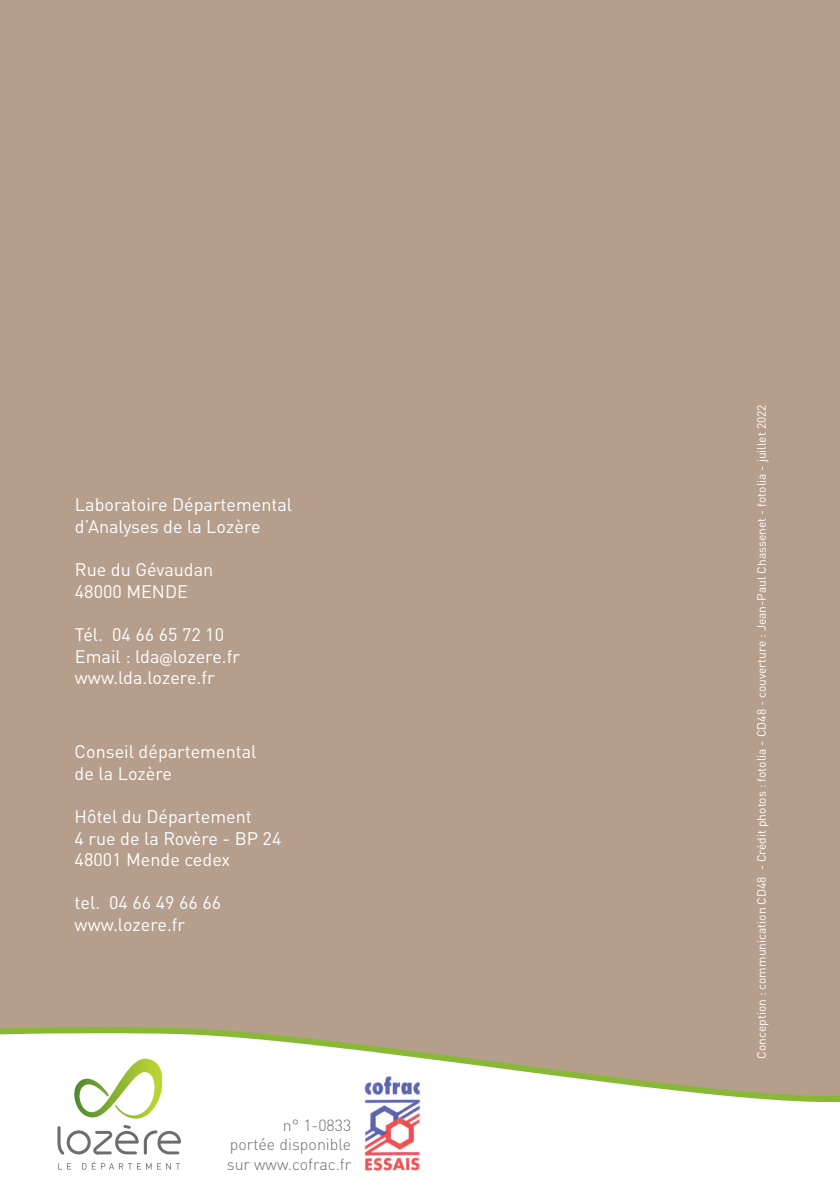
<style>
.page{position:relative;width:840px;height:1191px;background:#fff}
.page>*{position:absolute;margin:0;border:0;box-sizing:border-box;transform-origin:0 0}
.t1{font:18px/21.6px "DINOT";color:#fff}
.t2{font:300 16px/19.2px "DINOT";color:#6c6d70;text-align:justify}
.t3{font:12px "DINOT";color:#fff}
.s1{font-family:"Digital Sans EF";font-weight:500}
</style>
<div class="page">
<div style="left:0;top:0;width:839px;height:1103px;background:#b69e8c"></div>
<svg style="left:58px;top:1163px;width:13px;height:6px"></svg>
<svg style="left:82px;top:1163px;width:4px;height:6px"></svg>
<svg style="left:92px;top:1161px;width:59px;height:8px"></svg>
<svg style="left:157px;top:1163px;width:23px;height:6px"></svg>
<svg style="left:57px;top:1058px;width:124px;height:96px"></svg>
<img style="left:359px;top:1069px;width:68px;height:102px">
<svg style="left:837px;top:547px;width:2px;height:556px"></svg>
<p class="t1" style="left:75px;top:494px;width:219px">Laboratoire Départemental d’Analyses de la Lozère</p>
<p class="t1" style="left:75px;top:558px;width:140px">Rue du Gévaudan<br>48000 MENDE</p>
<p class="t1" style="left:75px;top:623px;width:166px">Tél. 04 66 65 72 10<br>Email : lda<span class="s1">@</span>lozere.fr www.lda.lozere.fr</p>
<p class="t1" style="left:75px;top:740px;width:183px">Conseil départemental de la Lozère</p>
<p class="t1" style="left:75px;top:805px;width:208px">Hôtel du Département<br>4 rue de la Rovère - BP 24<br>48001 Mende cedex</p>
<p class="t1" style="left:75px;top:891px;width:148px">tel. 04 66 49 66 66 www.lozere.fr</p>
<p class="t2" style="left:227px;top:1115px;width:126px;text-indent:56px">n° 1-0833 portée disponible sur www.cofrac.fr</p>
<p class="t3" style="left:753px;top:1058px;width:656px;rotate:-90deg">Conception : communication CD48 - Crédit photos : fotolia - CD48 - couverture : Jean-Paul Chassenet - fotolia - juillet 2022</p>
</div>
